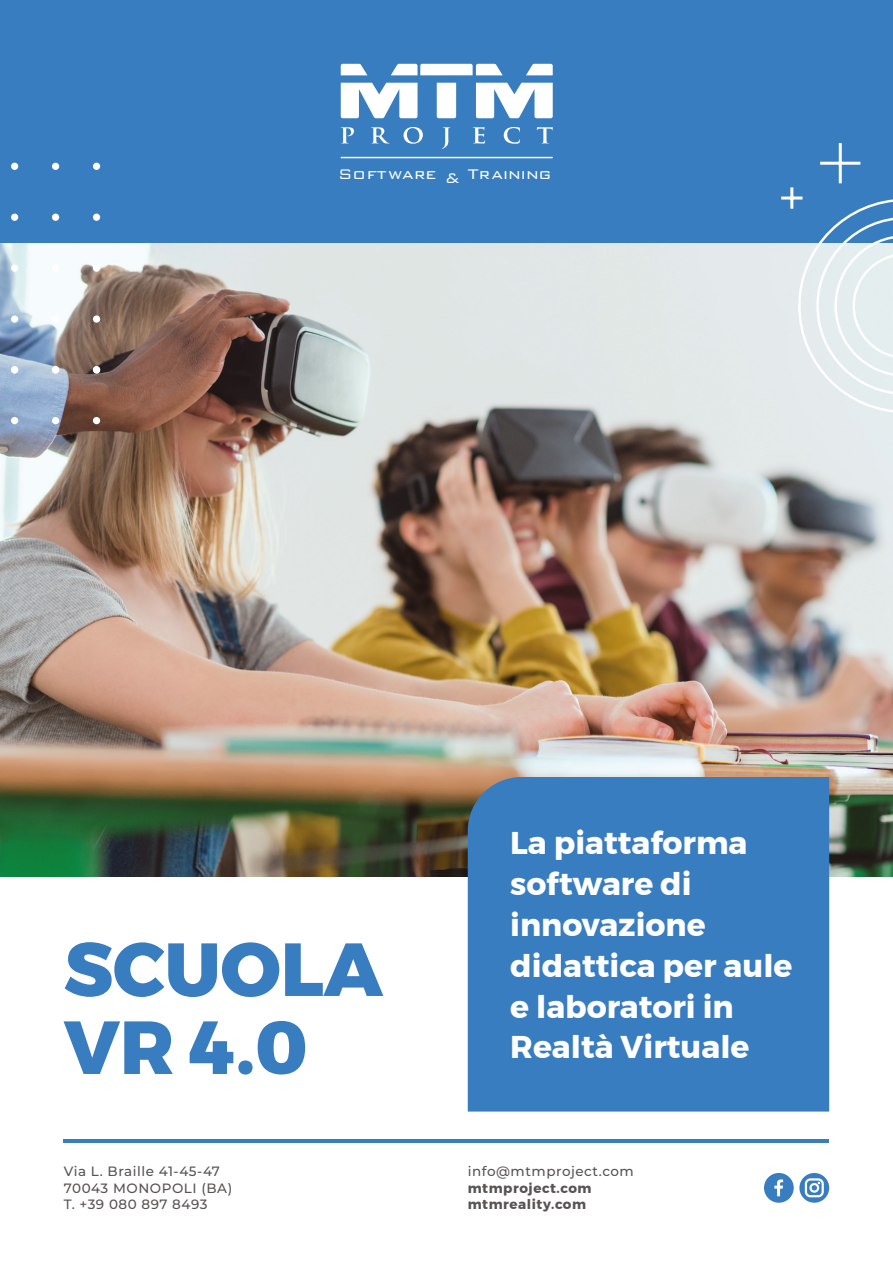
<style>
.page{position:relative;width:893px;height:1263px;background:#fff}
.page>*{position:absolute;margin:0;border:0;box-sizing:border-box;transform-origin:0 0}
.t1{font:800 75px/78px "Montserrat";color:#387dc0}
.t2{font:700 31.35px/40.8px "Montserrat";color:#fff}
.t3{font:300 18.6px "Bank Gothic BT";color:#fff}
.t4{font:500 13.5px/16.2px "Montserrat";letter-spacing:.04em;color:#575452}
.t5{font:700 13.5px/16.2px "Montserrat";letter-spacing:.04em;color:#575452}
</style>
<div class="page">
<div style="left:0;top:0;width:893px;height:339px;background:#387dc0"></div>
<img style="left:0;top:243px;width:893px;height:633px">
<svg style="left:341px;top:127px;width:13px;height:16px"></svg>
<svg style="left:437px;top:83px;width:19px;height:35px"></svg>
<svg style="left:476px;top:83px;width:77px;height:35px"></svg>
<svg style="left:526px;top:64px;width:27px;height:11px"></svg>
<svg style="left:341px;top:64px;width:26px;height:11px"></svg>
<svg style="left:341px;top:83px;width:76px;height:35px"></svg>
<svg style="left:391px;top:64px;width:112px;height:11px"></svg>
<svg style="left:537px;top:127px;width:16px;height:16px"></svg>
<svg style="left:504px;top:127px;width:16px;height:17px"></svg>
<svg style="left:473px;top:127px;width:12px;height:16px"></svg>
<svg style="left:442px;top:127px;width:8px;height:22px"></svg>
<svg style="left:403px;top:127px;width:20px;height:17px"></svg>
<svg style="left:371px;top:127px;width:18px;height:16px"></svg>
<hr style="left:341px;top:157px;width:212px;height:1px;background:#fff">
<div style="left:468px;top:777px;width:361px;height:334px;background:#387dc0"></div>
<hr style="left:64px;top:1140px;width:765px;height:3px;background:#387dc0">
<svg style="left:764px;top:1173px;width:65px;height:30px"></svg>
<svg style="left:797px;top:198px;width:96px;height:216px"></svg>
<hr style="left:839px;top:143px;width:3px;height:40px;background:#fff">
<hr style="left:820px;top:162px;width:40px;height:3px;background:#fff">
<hr style="left:790px;top:187px;width:3px;height:22px;background:#fff">
<hr style="left:781px;top:197px;width:21px;height:3px;background:#fff">
<svg style="left:11px;top:163px;width:7px;height:261px"></svg>
<svg style="left:52px;top:163px;width:7px;height:261px"></svg>
<svg style="left:93px;top:163px;width:7px;height:261px"></svg>
<p class="t3" style="left:338px;top:164px;width:214px">Software &amp; Training</p>
<h1 class="t1" style="left:64px;top:931px;width:320px">SCUOLA<br>VR 4.0</h1>
<p class="t4" style="left:64px;top:1163px;width:170px">Via L. Braille 41-45-47<br>70043 MONOPOLI (BA)<br>T. +39 080 897 8493</p>
<p class="t2" style="left:510px;top:823px;width:284px">La piattaforma software di innovazione didattica per aule e laboratori in<br>Realtà Virtuale</p>
<p class="t4" style="left:468px;top:1163px;width:168px">info@mtmproject.com</p>
<p class="t5" style="left:468px;top:1180px;width:125px">mtmproject.com mtmreality.com</p>
</div>
